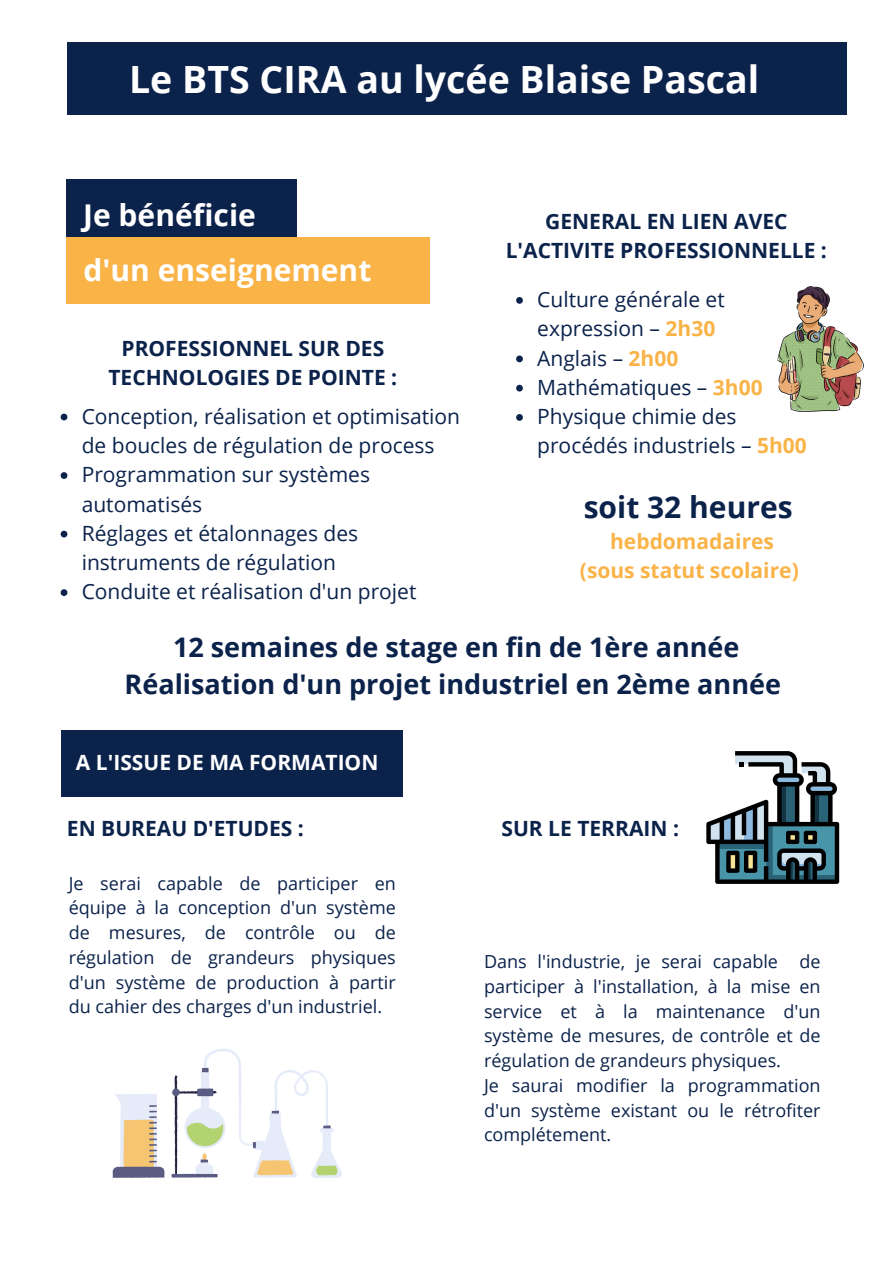
<style>
.page{position:relative;width:894px;height:1264px;background:#fff}
.page>*{position:absolute;margin:0;border:0;box-sizing:border-box;transform-origin:0 0}
.t1{font:700 37.5px "Open Sans";color:#fff}
.t2{font:700 30px "Open Sans";color:#fff}
.t3{font:700 30px "Open Sans";color:#0b224b}
.t4{font:700 27px/37.2px "Open Sans";color:#0b224b;text-align:center}
.t5{font:21px/29.2px "Open Sans";color:#0b224b}
.t6{font:700 21px/29.2px "Open Sans";color:#0b224b;text-align:center}
.t7{font:700 21px/29.2px "Open Sans";color:#f9b347;text-align:center}
.t8{font:700 21px "Open Sans";color:#fff}
.t9{font:18px/24.8px "Open Sans";color:#0b224b;text-align:justify}
.s1{font-weight:700;color:#f9b347}
</style>
<div class="page">
<div style="left:67px;top:42px;width:778px;height:72px;background:#0b224b"></div>
<div style="left:66px;top:179px;width:231px;height:66px;background:#0b224b"></div>
<div style="left:66px;top:237px;width:364px;height:66px;background:#f9b347"></div>
<div style="left:62px;top:730px;width:341px;height:66px;background:#0b224b"></div>
<img style="left:777px;top:286px;width:86px;height:125px">
<svg style="left:113px;top:1049px;width:229px;height:129px"></svg>
<svg style="left:706px;top:751px;width:133px;height:132px"></svg>
<svg style="left:61px;top:413px;width:6px;height:7px"></svg>
<svg style="left:61px;top:472px;width:6px;height:7px"></svg>
<svg style="left:61px;top:530px;width:6px;height:7px"></svg>
<svg style="left:61px;top:589px;width:6px;height:7px"></svg>
<svg style="left:516px;top:297px;width:6px;height:7px"></svg>
<svg style="left:516px;top:355px;width:6px;height:7px"></svg>
<svg style="left:516px;top:385px;width:6px;height:6px"></svg>
<svg style="left:516px;top:414px;width:6px;height:7px"></svg>
<h2 class="t1" style="left:129px;top:53px;width:631px">Le BTS CIRA au lycée Blaise Pascal</h2>
<h2 class="t2" style="left:83px;top:193px;width:174px">Je bénéficie</h2>
<h3 class="t2" style="left:83px;top:249px;width:289px">d'un enseignement</h3>
<p class="t6" style="left:108px;top:333px;width:290px">PROFESSIONNEL SUR DES<br>TECHNOLOGIES DE POINTE :</p>
<p class="t5" style="left:82px;top:401px;width:380px">Conception, réalisation et optimisation de boucles de régulation de process</p>
<p class="t5" style="left:82px;top:459px;width:290px">Programmation sur systèmes automatisés</p>
<h3 class="t5" style="left:82px;top:518px;width:278px">Réglages et étalonnages des instruments de régulation</h3>
<p class="t5" style="left:82px;top:576px;width:336px">Conduite et réalisation d'un projet</p>
<h3 class="t6" style="left:505px;top:206px;width:322px">GENERAL EN LIEN AVEC<br>L'ACTIVITE PROFESSIONNELLE :</h3>
<h3 class="t5" style="left:537px;top:284px;width:189px">Culture générale et expression – <span class="s1">2h30</span></h3>
<p class="t5" style="left:537px;top:343px;width:143px">Anglais – <span class="s1">2h00</span></p>
<p class="t5" style="left:537px;top:372px;width:227px">Mathématiques – <span class="s1">3h00</span></p>
<h3 class="t5" style="left:537px;top:401px;width:271px">Physique chimie des procédés industriels – <span class="s1">5h00</span></h3>
<p class="t3" style="left:583px;top:485px;width:210px">soit 32 heures</p>
<p class="t7" style="left:579px;top:526px;width:220px">hebdomadaires (sous statut scolaire)</p>
<p class="t4" style="left:124px;top:628px;width:657px">12 semaines de stage en fin de 1ère année<br>Réalisation d'un projet industriel en 2ème année</p>
<h2 class="t8" style="left:76px;top:748px;width:304px">A L'ISSUE DE MA FORMATION</h2>
<p class="t6" style="left:67px;top:813px;width:238px">EN BUREAU D'ETUDES :</p>
<p class="t9" style="left:69px;top:870px;width:328px">Je serai capable de participer en équipe à la conception d'un système de mesures, de contrôle ou de régulation de grandeurs physiques d'un système de production à partir du cahier des charges d'un industriel.</p>
<p class="t6" style="left:501px;top:813px;width:179px">SUR LE TERRAIN :</p>
<p class="t9" style="left:484px;top:948px;width:338px">Dans l'industrie, je serai capable de participer à l'installation, à la mise en service et à la maintenance d'un système de mesures, de contrôle et de régulation de grandeurs physiques.</p>
<h4 class="t9" style="left:484px;top:1072px;width:338px">Je saurai modifier la programmation d'un système existant ou le rétrofiter complétement.</h4>
</div>
